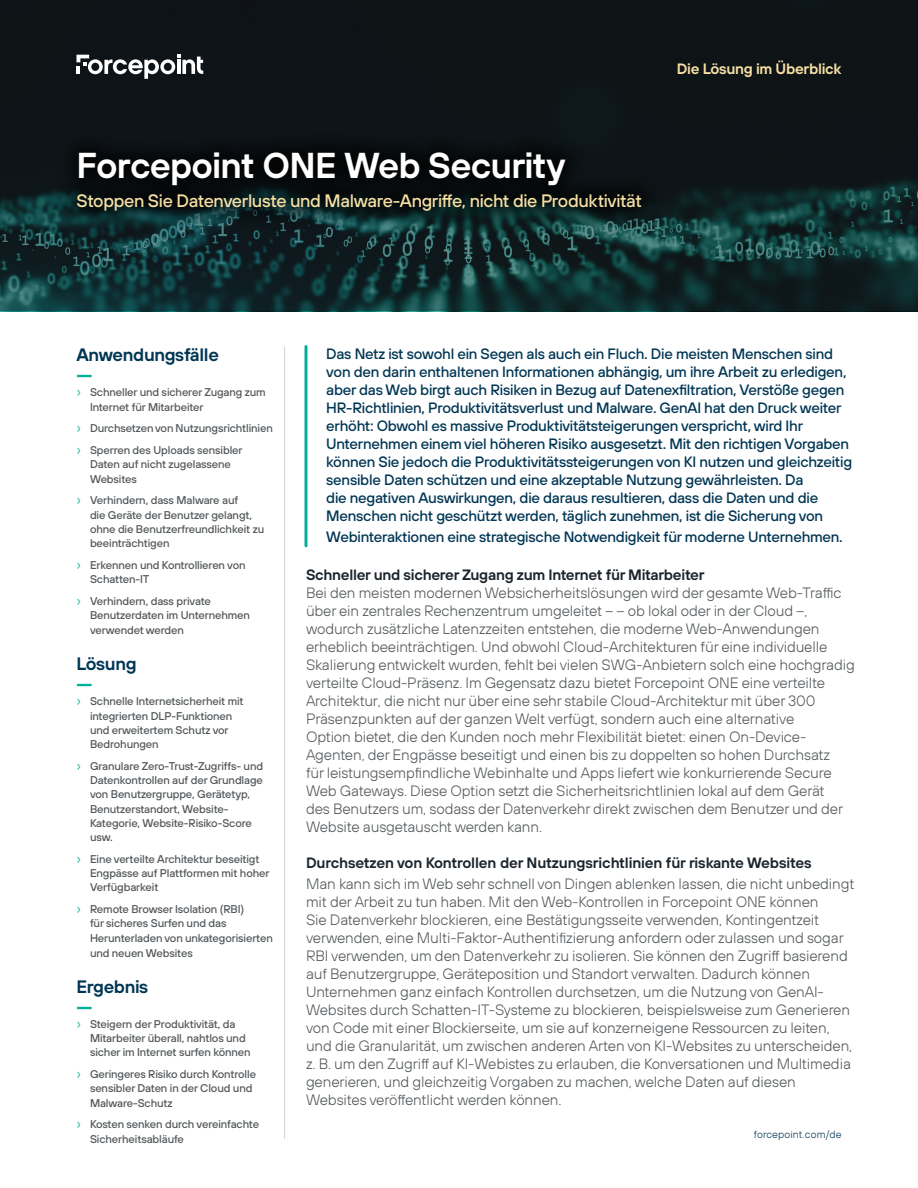
<style>
.page{position:relative;width:918px;height:1188px;background:#fff}
.page>*{position:absolute;margin:0;border:0;box-sizing:border-box;transform-origin:0 0}
.t1{font:600 36px "FP Sans";letter-spacing:-.025em;color:#fff}
.t2{font:600 21px "FP Sans";color:#00af9a}
.t3{font:500 18px "FP Sans";letter-spacing:-.02em;color:#f6dfa4}
.t4{font:600 18px "FP Sans";letter-spacing:-.02em;color:#003654}
.t5{font:300 15px/18px "FP Sans";letter-spacing:-.01em;color:#53575a}
.t6{font:500 15px/18px "FP Sans";letter-spacing:-.015em;color:#003654}
.t7{font:600 15px "FP Sans";letter-spacing:-.02em;color:#1d252c}
.t8{font:600 15px "FP Sans";letter-spacing:-.02em;color:#f6dfa4}
.t9{font:500 11.25px/14.2px "FP Sans";letter-spacing:-.01em;color:#53575a}
.t10{font:300 10.5px "FP Sans";letter-spacing:.01em;color:#003654}
.s1{font-weight:300;font-size:15px;color:#00af9a}
</style>
<div class="page">
<svg style="left:0;top:0;width:918px;height:311px;background:#0f1e21"></svg>
<div style="left:56px;top:130px;width:608px;height:103px;background:#000;opacity:.75"></div>
<svg style="left:304px;top:346px;width:4px;height:200px"></svg>
<hr style="left:284px;top:346px;width:1px;height:792px;background:#ccd2d3">
<svg style="left:76px;top:55px;width:127px;height:24px"></svg>
<h1 class="t1" style="left:76px;top:141px;width:490px">Forcepoint ONE Web Security</h1>
<p class="t3" style="left:76px;top:189px;width:567px">Stoppen Sie Datenverluste und Malware-Angriffe, nicht die Produktivität</p>
<p class="t8" style="left:677px;top:59px;width:166px">Die Lösung im Überblick</p>
<p class="t4" style="left:76px;top:343px;width:144px">Anwendungsfälle</p>
<h2 class="t2" style="left:76px;top:361px;width:17px">—</h2>
<p class="t9" style="left:90px;top:385px;width:177px;text-indent:-14px"><span class="s1">›</span> Schneller und sicherer Zugang zum<br>Internet für Mitarbeiter</p>
<p class="t9" style="left:76px;top:417px;width:198px;line-height:21.8px"><span class="s1">›</span> Durchsetzen von Nutzungsrichtlinien <span class="s1">›</span> Sperren des Uploads sensibler</p>
<p class="t9" style="left:90px;top:457px;width:143px">Daten auf nicht zugelassene<br>Websites</p>
<p class="t9" style="left:90px;top:493px;width:176px;text-indent:-14px"><span class="s1">›</span> Verhindern, dass Malware auf<br>die Geräte der Benutzer gelangt, ohne die Benutzerfreundlichkeit zu beeinträchtigen</p>
<p class="t9" style="left:90px;top:558px;width:157px;text-indent:-14px"><span class="s1">›</span> Erkennen und Kontrollieren von<br>Schatten-IT</p>
<p class="t9" style="left:90px;top:593px;width:161px;line-height:14.7px;text-indent:-14px"><span class="s1">›</span> Verhindern, dass private<br>Benutzerdaten im Unternehmen verwendet werden</p>
<p class="t4" style="left:76px;top:652px;width:62px">Lösung</p>
<h2 class="t2" style="left:76px;top:670px;width:17px">—</h2>
<p class="t9" style="left:90px;top:694px;width:155px;text-indent:-14px"><span class="s1">›</span> Schnelle Internetsicherheit mit integrierten DLP-Funktionen und erweitertem Schutz vor<br>Bedrohungen</p>
<p class="t9" style="left:90px;top:759px;width:175px;text-indent:-14px"><span class="s1">›</span> Granulare Zero-Trust-Zugriffs- und<br>Datenkontrollen auf der Grundlage von Benutzergruppe, Gerätetyp,<br>Benutzerstandort, Website-<br>Kategorie, Website-Risiko-Score usw.</p>
<p class="t9" style="left:90px;top:852px;width:181px;text-indent:-14px"><span class="s1">›</span> Eine verteilte Architektur beseitigt<br>Engpässe auf Plattformen mit hoher<br>Verfügbarkeit</p>
<p class="t9" style="left:90px;top:902px;width:184px;text-indent:-14px"><span class="s1">›</span> Remote Browser Isolation (RBI)<br>für sicheres Surfen und das<br>Herunterladen von unkategorisierten und neuen Websites</p>
<p class="t4" style="left:76px;top:974px;width:73px">Ergebnis</p>
<h2 class="t2" style="left:76px;top:992px;width:17px">—</h2>
<p class="t9" style="left:90px;top:1017px;width:162px;text-indent:-14px"><span class="s1">›</span> Steigern der Produktivität, da<br>Mitarbeiter überall, nahtlos und sicher im Internet surfen können</p>
<p class="t9" style="left:90px;top:1067px;width:168px;text-indent:-14px"><span class="s1">›</span> Geringeres Risiko durch Kontrolle sensibler Daten in der Cloud und<br>Malware-Schutz</p>
<p class="t9" style="left:90px;top:1117px;width:171px;text-indent:-14px"><span class="s1">›</span> Kosten senken durch vereinfachte<br>Sicherheitsabläufe</p>
<p class="t6" style="left:326px;top:344px;width:527px">Das Netz ist sowohl ein Segen als auch ein Fluch. Die meisten Menschen sind von den darin enthaltenen Informationen abhängig, um ihre Arbeit zu erledigen, aber das Web birgt auch Risiken in Bezug auf Datenexfiltration, Verstöße gegen HR-Richtlinien, Produktivitätsverlust und Malware. GenAI hat den Druck weiter erhöht: Obwohl es massive Produktivitätsteigerungen verspricht, wird Ihr Unternehmen einem viel höheren Risiko ausgesetzt. Mit den richtigen Vorgaben können Sie jedoch die Produktivitätssteigerungen von KI nutzen und gleichzeitig sensible Daten schützen und eine akzeptable Nutzung gewährleisten. Da<br>die negativen Auswirkungen, die daraus resultieren, dass die Daten und die Menschen nicht geschützt werden, täglich zunehmen, ist die Sicherung von</p>
<p class="t6" style="left:326px;top:527px;width:518px">Webinteraktionen eine strategische Notwendigkeit für moderne Unternehmen.</p>
<p class="t7" style="left:306px;top:565px;width:400px">Schneller und sicherer Zugang zum Internet für Mitarbeiter</p>
<p class="t5" style="left:306px;top:583px;width:550px">Bei den meisten modernen Websicherheitslösungen wird der gesamte Web-Traffic über ein zentrales Rechenzentrum umgeleitet – – ob lokal oder in der Cloud –, wodurch zusätzliche Latenzzeiten entstehen, die moderne Web-Anwendungen erheblich beeinträchtigen. Und obwohl Cloud-Architekturen für eine individuelle Skalierung entwickelt wurden, fehlt bei vielen SWG-Anbietern solch eine hochgradig verteilte Cloud-Präsenz. Im Gegensatz dazu bietet Forcepoint ONE eine verteilte Architektur, die nicht nur über eine sehr stabile Cloud-Architektur mit über 300<br>Präsenzpunkten auf der ganzen Welt verfügt, sondern auch eine alternative<br>Option bietet, die den Kunden noch mehr Flexibilität bietet: einen On-Device-Agenten, der Engpässe beseitigt und einen bis zu doppelten so hohen Durchsatz<br>für leistungsempfindliche Webinhalte und Apps liefert wie konkurrierende Secure Web Gateways. Diese Option setzt die Sicherheitsrichtlinien lokal auf dem Gerät<br>des Benutzers um, sodass der Datenverkehr direkt zwischen dem Benutzer und der Website ausgetauscht werden kann.</p>
<p class="t7" style="left:306px;top:853px;width:507px">Durchsetzen von Kontrollen der Nutzungsrichtlinien für riskante Websites</p>
<p class="t5" style="left:306px;top:874px;width:550px">Man kann sich im Web sehr schnell von Dingen ablenken lassen, die nicht unbedingt mit der Arbeit zu tun haben. Mit den Web-Kontrollen in Forcepoint ONE können<br>Sie Datenverkehr blockieren, eine Bestätigungsseite verwenden, Kontingentzeit verwenden, eine Multi-Faktor-Authentifizierung anfordern oder zulassen und sogar RBI verwenden, um den Datenverkehr zu isolieren. Sie können den Zugriff basierend auf Benutzergruppe, Geräteposition und Standort verwalten. Dadurch können Unternehmen ganz einfach Kontrollen durchsetzen, um die Nutzung von GenAI-Websites durch Schatten-IT-Systeme zu blockieren, beispielsweise zum Generieren von Code mit einer Blockierseite, um sie auf konzerneigene Ressourcen zu leiten, und die Granularität, um zwischen anderen Arten von KI-Websites zu unterscheiden, z. B. um den Zugriff auf KI-Webistes zu erlauben, die Konversationen und Multimedia generieren, und gleichzeitig Vorgaben zu machen, welche Daten auf diesen Websites veröffentlicht werden können.</p>
<p class="t10" style="left:754px;top:1128px;width:89px">forcepoint.com/de</p>
</div>
